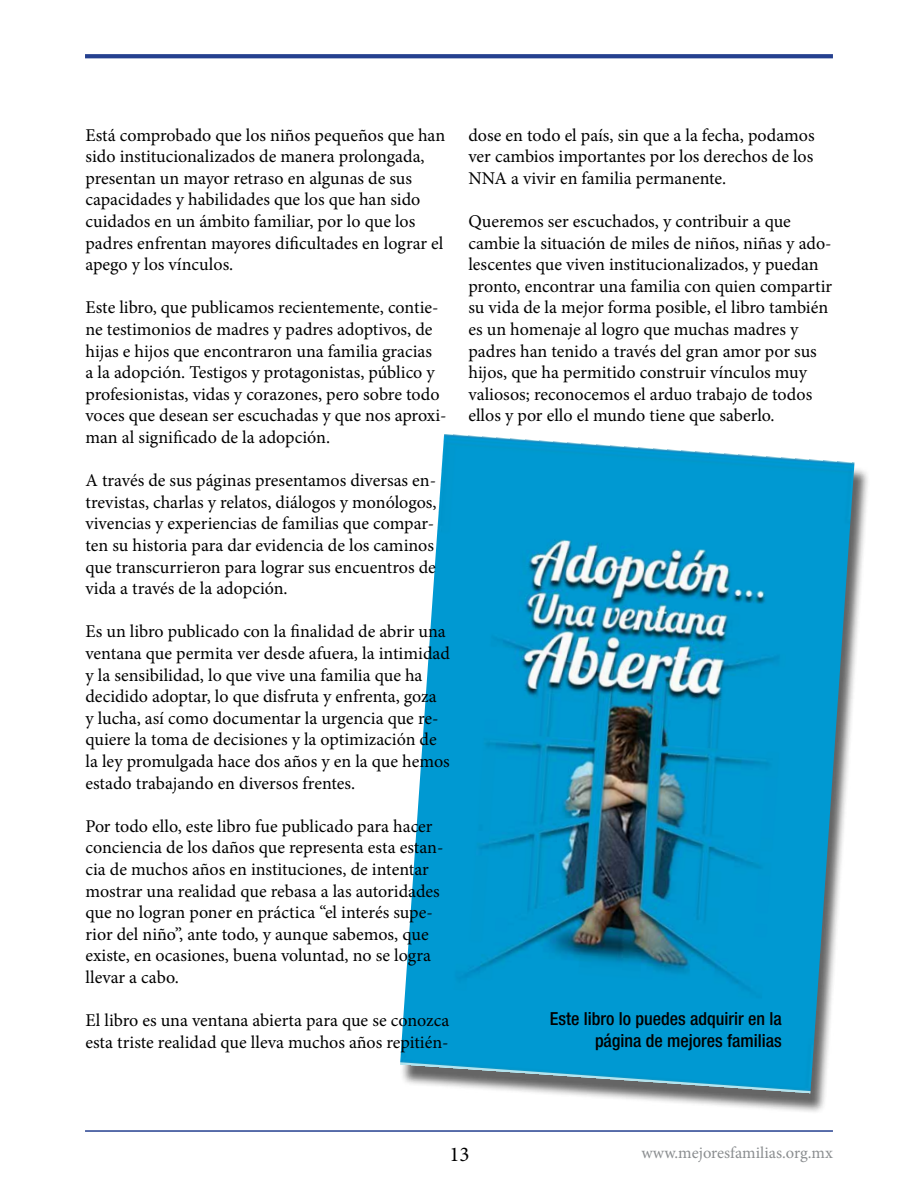
<style>
.page{position:relative;width:918px;height:1188px;background:#fff}
.page>*{position:absolute;margin:0;border:0;box-sizing:border-box;transform-origin:0 0}
.t1{font:21px "Minion Pro";color:#000}
.t2{font:18px/21.6px "Minion Pro";color:#000}
.t3{font:500 condensed 18px/21.6px "Helvetica Neue LT Std";color:#000;text-align:right}
.t4{font:16.5px "Minion Pro";color:#8b8e90}
</style>
<div class="page">
<hr style="left:85px;top:1130px;width:748px;height:2px;background:#25408f">
<svg style="left:85px;top:54px;width:748px;height:4px;fill:#25408f"></svg>
<div style="left:400px;top:439px;width:470px;height:675px;background:#000;opacity:.61"></div>
<img style="left:400px;top:434px;width:455px;height:660px">
<p class="t2" style="left:85px;top:124px;width:361px">Está comprobado que los niños pequeños que han sido institucionalizados de manera prolongada, presentan un mayor retraso en algunas de sus capacidades y habilidades que los que han sido cuidados en un ámbito familiar, por lo que los padres enfrentan mayores dificultades en lograr el apego y los vínculos.</p>
<p class="t2" style="left:85px;top:297px;width:363px">Este libro, que publicamos recientemente, contie&shy;ne testimonios de madres y padres adoptivos, de hijas e hijos que encontraron una familia gracias<br>a la adopción. Testigos y protagonistas, público y profesionistas, vidas y corazones, pero sobre todo voces que desean ser escuchadas y que nos aproxi&shy;man al significado de la adopción.</p>
<p class="t2" style="left:85px;top:470px;width:353px">A través de sus páginas presentamos diversas en&shy;trevistas, charlas y relatos, diálogos y monólogos, vivencias y experiencias de familias que compar&shy;ten su historia para dar evidencia de los caminos que transcurrieron para lograr sus encuentros de vida a través de la adopción.</p>
<p class="t2" style="left:85px;top:621px;width:366px">Es un libro publicado con la finalidad de abrir una ventana que permita ver desde afuera, la intimidad y la sensibilidad, lo que vive una familia que ha decidido adoptar, lo que disfruta y enfrenta, goza<br>y lucha, así como documentar la urgencia que re&shy;quiere la toma de decisiones y la optimización de la ley promulgada hace dos años y en la que hemos estado trabajando en diversos frentes.</p>
<p class="t2" style="left:85px;top:815px;width:360px">Por todo ello, este libro fue publicado para hacer conciencia de los daños que representa esta estan&shy;cia de muchos años en instituciones, de intentar mostrar una realidad que rebasa a las autoridades que no logran poner en práctica “el interés supe&shy;rior del niño”, ante todo, y aunque sabemos, que existe, en ocasiones, buena voluntad, no se logra llevar a cabo.</p>
<p class="t2" style="left:85px;top:1010px;width:365px">El libro es una ventana abierta para que se conozca esta triste realidad que lleva muchos años repitién-</p>
<p class="t2" style="left:468px;top:124px;width:348px;text-align:justify">dose en todo el país, sin que a la fecha, podamos ver cambios importantes por los derechos de los NNA a vivir en familia permanente.</p>
<p class="t2" style="left:468px;top:211px;width:365px">Queremos ser escuchados, y contribuir a que cambie la situación de miles de niños, niñas y ado&shy;lescentes que viven institucionalizados, y puedan pronto, encontrar una familia con quien compartir su vida de la mejor forma posible, el libro también es un homenaje al logro que muchas madres y padres han tenido a través del gran amor por sus hijos, que ha permitido construir vínculos muy valiosos; reconocemos el arduo trabajo de todos ellos y por ello el mundo tiene que saberlo.</p>
<p class="t3" style="left:550px;top:1008px;width:233px">Este libro lo puedes adquirir en la página de mejores familias</p>
<p class="t1" style="left:449px;top:1140px;width:22px">13</p>
<p class="t4" style="left:641px;top:1141px;width:193px">www.mejoresfamilias.org.mx</p>
</div>
